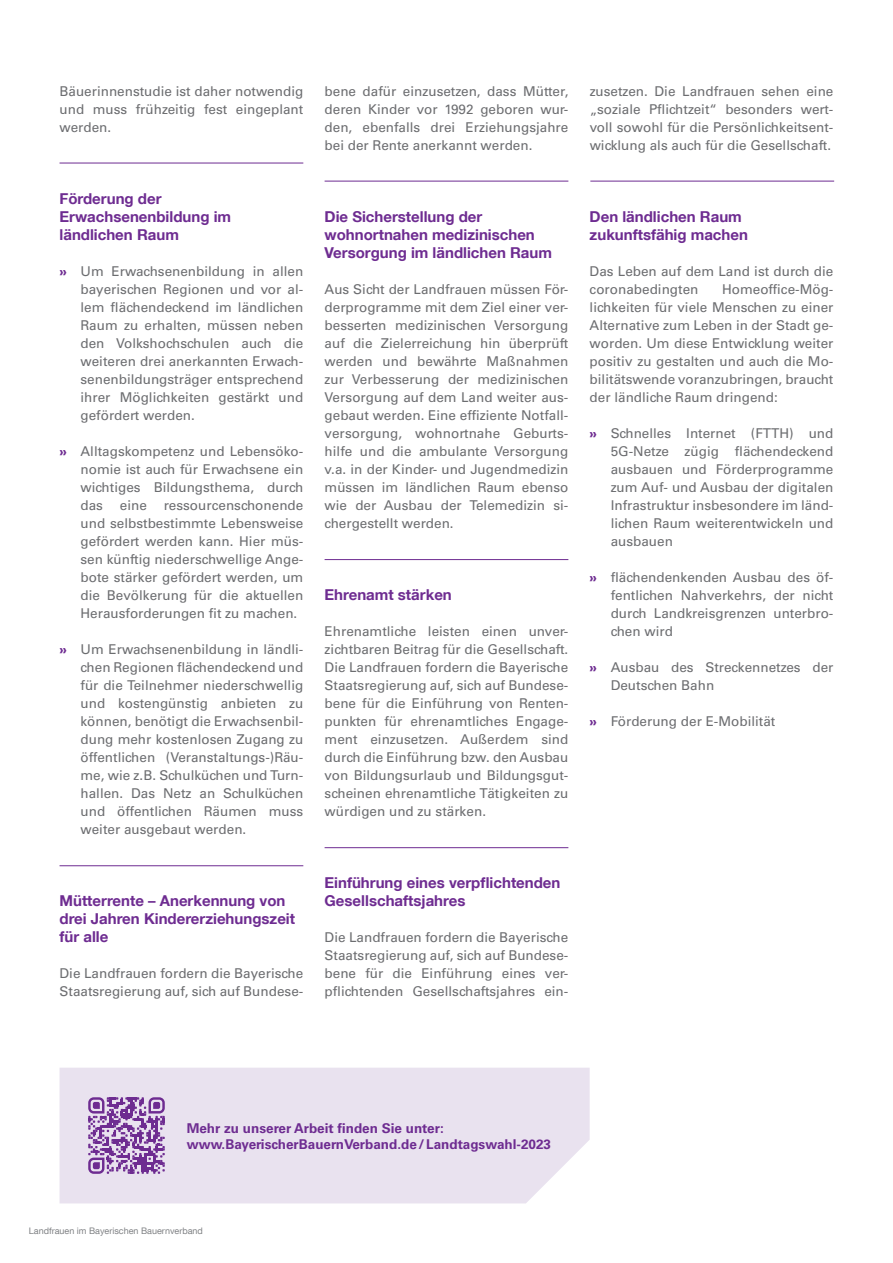
<style>
.page{position:relative;width:893px;height:1263px;background:#fff}
.page>*{position:absolute;margin:0;border:0;box-sizing:border-box;transform-origin:0 0}
.t1{font:700 15px/18px "Helvetica Neue LT Com";color:#6e2c91}
.t2{font:13.5px/18px "Univers LT Pro 55 Roman";color:#6c6d70;text-align:justify}
.t3{font:700 13.5px/16.2px "Univers LT Pro 65";color:#6e2c91}
.t4{font:9px "Helvetica Neue LT Com";color:#808285}
.s1{font-family:"Univers LT Pro 65";font-weight:700;color:#6e2c91}
</style>
<div class="page">
<div style="left:60px;top:1068px;width:530px;height:135px;background:#e9e2ef"></div>
<svg style="left:88px;top:1097px;width:77px;height:77px"></svg>
<hr style="left:60px;top:163px;width:243px;height:1px;background:#6e2c91">
<hr style="left:325px;top:181px;width:243px;height:1px;background:#6e2c91">
<hr style="left:590px;top:181px;width:244px;height:1px;background:#6e2c91">
<hr style="left:325px;top:559px;width:243px;height:1px;background:#6e2c91">
<hr style="left:325px;top:847px;width:243px;height:1px;background:#6e2c91">
<hr style="left:60px;top:865px;width:243px;height:1px;background:#6e2c91">
<p class="t2" style="left:60px;top:81px;width:245px">Bäuerinnenstudie ist daher notwendig und muss frühzeitig fest eingeplant werden.</p>
<p class="t1" style="left:60px;top:189px;width:173px">Förderung der<br>Erwachsenenbildung im ländlichen Raum</p>
<p class="t2" style="left:81px;top:261px;width:224px;text-indent:-21px"><span class="s1">»</span> Um Erwachsenenbildung in allen bayerischen Regionen und vor al&shy;lem flächendeckend im ländlichen Raum zu erhalten, müssen neben den Volkshochschulen auch die weiteren drei anerkannten Erwach&shy;senenbildungsträger entsprechend ihrer Möglichkeiten gestärkt und gefördert werden.</p>
<p class="t2" style="left:81px;top:441px;width:224px;text-indent:-21px"><span class="s1">»</span> Alltagskompetenz und Lebensöko&shy;nomie ist auch für Erwachsene ein wichtiges Bildungsthema, durch das eine ressourcenschonende und selbstbestimmte Lebensweise gefördert werden kann. Hier müs&shy;sen künftig niederschwellige Ange&shy;bote stärker gefördert werden, um die Bevölkerung für die aktuellen Herausforderungen fit zu machen.</p>
<p class="t2" style="left:81px;top:639px;width:224px;text-indent:-21px"><span class="s1">»</span> Um Erwachsenenbildung in ländli&shy;chen Regionen flächendeckend und für die Teilnehmer niederschwellig und kostengünstig anbieten zu können, benötigt die Erwachsenbil&shy;dung mehr kostenlosen Zugang zu öffentlichen (Veranstaltungs-)Räu&shy;me, wie z.B. Schulküchen und Turn&shy;hallen. Das Netz an Schulküchen und öffentlichen Räumen muss weiter ausgebaut werden.</p>
<p class="t1" style="left:60px;top:891px;width:237px">Mütterrente – Anerkennung von drei Jahren Kindererziehungszeit für alle</p>
<p class="t2" style="left:60px;top:963px;width:245px">Die Landfrauen fordern die Bayerische<br>Staatsregierung auf, sich auf Bundese-</p>
<p class="t2" style="left:325px;top:81px;width:245px">bene dafür einzusetzen, dass Mütter, deren Kinder vor 1992 geboren wur&shy;den, ebenfalls drei Erziehungsjahre bei der Rente anerkannt werden.</p>
<p class="t1" style="left:325px;top:207px;width:229px">Die Sicherstellung der wohnortnahen medizinischen<br>Versorgung im ländlichen Raum</p>
<p class="t2" style="left:325px;top:279px;width:245px">Aus Sicht der Landfrauen müssen För&shy;derprogramme mit dem Ziel einer ver&shy;besserten medizinischen Versorgung auf die Zielerreichung hin überprüft werden und bewährte Maßnahmen zur Verbesserung der medizinischen Versorgung auf dem Land weiter aus&shy;gebaut werden. Eine effiziente Notfall&shy;versorgung, wohnortnahe Geburts&shy;hilfe und die ambulante Versorgung v.a. in der Kinder- und Jugendmedizin müssen im ländlichen Raum ebenso wie der Ausbau der Telemedizin si&shy;chergestellt werden.</p>
<p class="t1" style="left:325px;top:585px;width:129px">Ehrenamt stärken</p>
<p class="t2" style="left:325px;top:621px;width:245px">Ehrenamtliche leisten einen unver&shy;zichtbaren Beitrag für die Gesellschaft.<br>Die Landfrauen fordern die Bayerische Staatsregierung auf, sich auf Bundese&shy;bene für die Einführung von Renten&shy;punkten für ehrenamtliches Engage&shy;ment einzusetzen. Außerdem sind durch die Einführung bzw. den Ausbau von Bildungsurlaub und Bildungsgut&shy;scheinen ehrenamtliche Tätigkeiten zu würdigen und zu stärken.</p>
<p class="t1" style="left:325px;top:873px;width:237px">Einführung eines verpflichtenden<br>Gesellschaftsjahres</p>
<p class="t2" style="left:325px;top:927px;width:245px">Die Landfrauen fordern die Bayerische Staatsregierung auf, sich auf Bundese&shy;bene für die Einführung eines ver&shy;pflichtenden Gesellschaftsjahres ein-</p>
<p class="t2" style="left:590px;top:81px;width:245px">zusetzen. Die Landfrauen sehen eine „soziale Pflichtzeit“ besonders wert&shy;voll sowohl für die Persönlichkeitsent&shy;wicklung als auch für die Gesellschaft.</p>
<p class="t1" style="left:590px;top:207px;width:160px">Den ländlichen Raum zukunftsfähig machen</p>
<p class="t2" style="left:590px;top:261px;width:245px">Das Leben auf dem Land ist durch die coronabedingten</p>
<p class="t2" style="left:590px;top:279px;width:245px;text-indent:132px">Homeoffice-Mög&shy;lichkeiten für viele Menschen zu einer Alternative zum Leben in der Stadt ge&shy;worden. Um diese Entwicklung weiter positiv zu gestalten und auch die Mo&shy;bilitätswende voranzubringen, braucht der ländliche Raum dringend:</p>
<p class="t2" style="left:611px;top:423px;width:224px;text-indent:-21px"><span class="s1">»</span> Schnelles Internet (FTTH) und 5G-Netze zügig flächendeckend ausbauen und Förderprogramme zum Auf- und Ausbau der digitalen Infrastruktur insbesondere im länd&shy;lichen Raum weiterentwickeln und ausbauen</p>
<p class="t2" style="left:611px;top:567px;width:224px;text-indent:-21px"><span class="s1">»</span> flächendenkenden Ausbau des öf&shy;fentlichen Nahverkehrs, der nicht durch Landkreisgrenzen unterbro&shy;chen wird</p>
<p class="t2" style="left:611px;top:657px;width:224px;text-indent:-21px"><span class="s1">»</span> Ausbau des Streckennetzes der<br>Deutschen Bahn</p>
<p class="t2" style="left:590px;top:711px;width:187px"><span class="s1">»</span> Förderung der E-Mobilität</p>
<p class="t3" style="left:187px;top:1119px;width:366px">Mehr zu unserer Arbeit finden Sie unter: www.BayerischerBauernVerband.de/Landtagswahl-2023</p>
<p class="t4" style="left:29px;top:1226px;width:176px">Landfrauen im Bayerischen Bauernverband</p>
</div>
